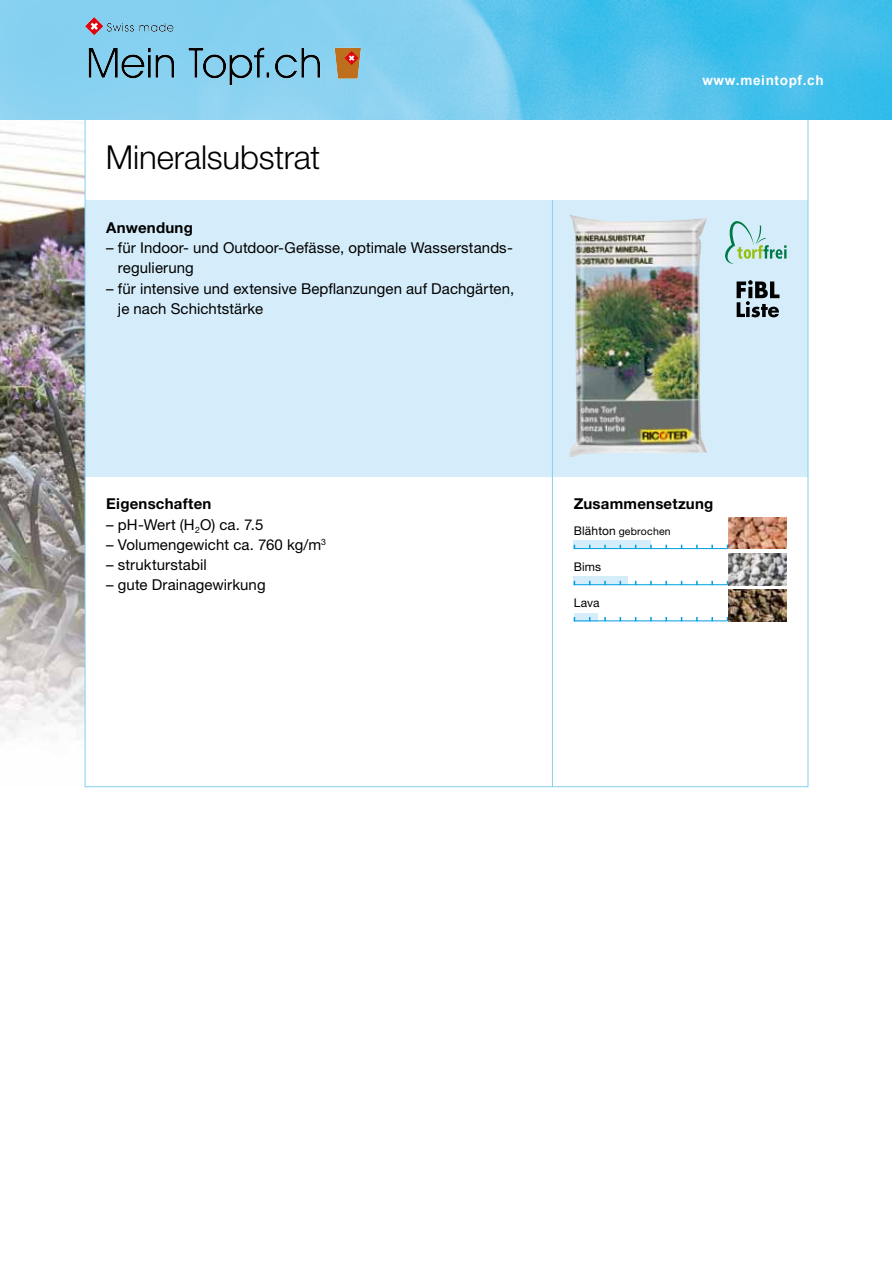
<style>
.page{position:relative;width:893px;height:1263px;background:#fff}
.page>*{position:absolute;margin:0;border:0;box-sizing:border-box;transform-origin:0 0}
.t1{font:300 33px "Helvetica Neue";letter-spacing:-.005em;color:#000}
.t2{font:15px/20.2px "Helvetica Neue";letter-spacing:.005em;color:#000}
.t3{font:700 15px "Helvetica Neue";letter-spacing:.015em;color:#000}
.t4{font:700 13.5px "Arial";letter-spacing:.05em;color:#fff}
.t5{font:12px "Helvetica Neue";letter-spacing:.01em;color:#000}
.t6{font:10.5px "Helvetica Neue";letter-spacing:.02em;color:#000}
.s1{font-size:12px}
</style>
<div class="page">
<div style="left:84px;top:200px;width:723px;height:276px;background:#d5edfa"></div>
<hr style="left:552px;top:200px;width:1px;height:587px;background:#84d0f0">
<svg style="left:725px;top:221px;width:61px;height:43px"></svg>
<img style="left:0;top:119px;width:85px;height:668px">
<div style="left:574px;top:613px;width:23px;height:8px;background:#d5edfa"></div>
<hr style="left:574px;top:620px;width:153px;height:1px;background:#009ee0">
<img style="left:728px;top:589px;width:58px;height:32px">
<div style="left:574px;top:577px;width:54px;height:8px;background:#d5edfa"></div>
<hr style="left:574px;top:584px;width:153px;height:1px;background:#009ee0">
<img style="left:728px;top:553px;width:58px;height:32px">
<div style="left:574px;top:540px;width:77px;height:9px;background:#d5edfa"></div>
<hr style="left:574px;top:548px;width:153px;height:1px;background:#009ee0">
<img style="left:728px;top:517px;width:58px;height:32px">
<img style="left:570px;top:215px;width:138px;height:242px">
<svg style="left:737px;top:280px;width:42px;height:37px"></svg>
<img style="left:0;top:0;width:892px;height:119px">
<img style="left:86px;top:18px;width:275px;height:67px">
<h1 class="t1" style="left:106px;top:137px;width:216px">Mineralsubstrat</h1>
<p class="t3" style="left:106px;top:218px;width:88px">Anwendung</p>
<p class="t2" style="left:118px;top:237px;width:395px;text-indent:-12px">– für Indoor- und Outdoor-Gefässe, optimale Wasserstands&shy;regulierung</p>
<p class="t2" style="left:118px;top:278px;width:398px;text-indent:-12px">– für intensive und extensive Bepflanzungen auf Dachgärten, je nach Schichtstärke</p>
<p class="t4" style="left:702px;top:71px;width:123px">www.meintopf.ch</p>
<p class="t3" style="left:106px;top:495px;width:107px">Eigenschaften</p>
<p class="t2" style="left:106px;top:514px;width:159px">– pH-Wert (H<sub>2</sub>O) ca. 7.5</p>
<p class="t2" style="left:106px;top:534px;width:221px">– Volumengewicht ca. 760 kg/m<sup>3</sup></p>
<p class="t2" style="left:106px;top:554px;width:102px">– strukturstabil</p>
<p class="t2" style="left:106px;top:575px;width:161px">– gute Drainagewirkung</p>
<p class="t3" style="left:574px;top:495px;width:141px">Zusammensetzung</p>
<p class="t6" style="left:574px;top:525px;width:99px"><span class="s1">Blähton</span> gebrochen</p>
<p class="t5" style="left:574px;top:559px;width:29px">Bims</p>
<p class="t5" style="left:574px;top:595px;width:27px">Lava</p>
</div>
